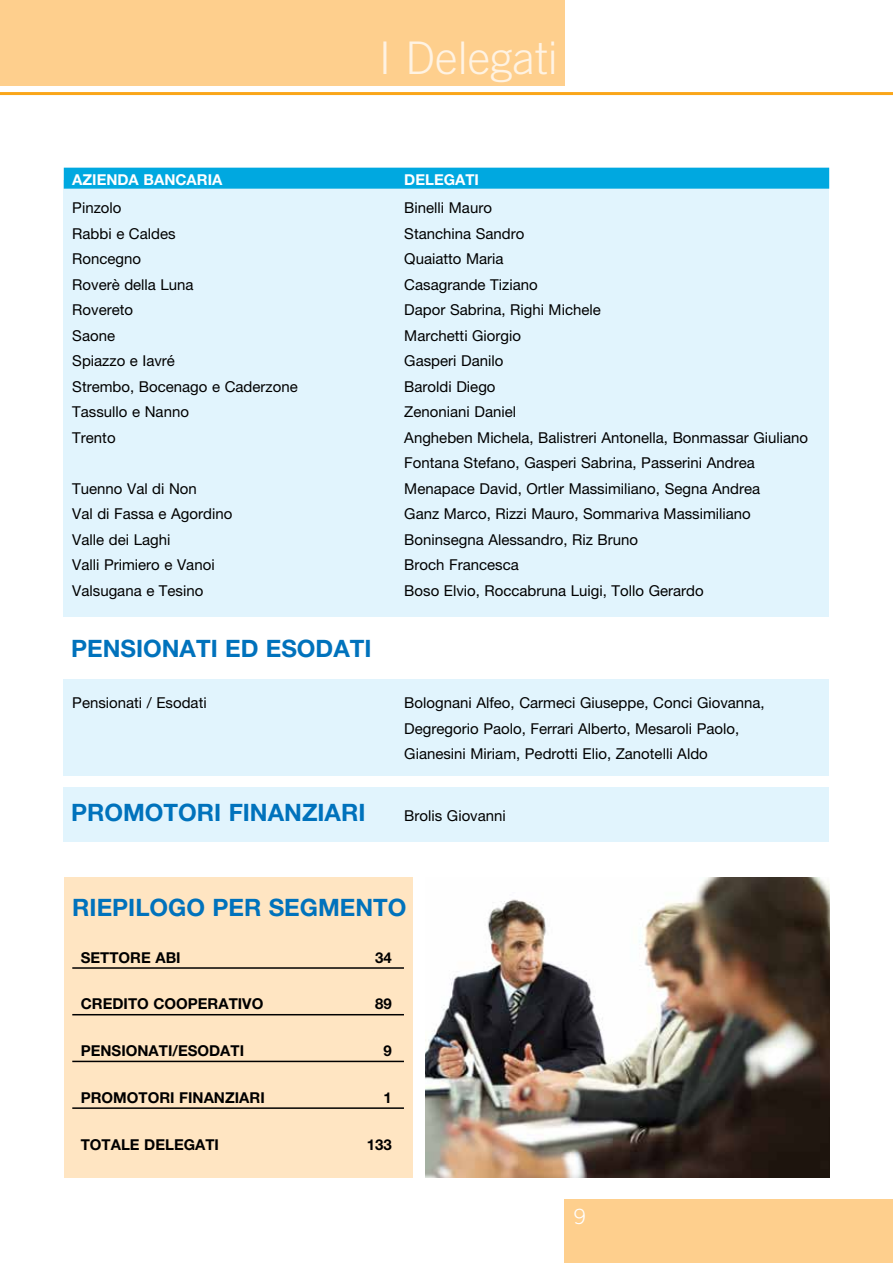
<style>
.page{position:relative;width:893px;height:1263px;background:#fff}
.page>*{position:absolute;margin:0;border:0;box-sizing:border-box;transform-origin:0 0}
.t1{font:300 45px "Trade Gothic";color:#fff3e3}
.t2{font:700 24px "Helvetica Neue";color:#0072bc}
.t3{font:300 21px "Trade Gothic";color:#fff}
.t4{font:15px/25.5px "Helvetica Neue";color:#000}
.t5{font:700 15px "Helvetica Neue";color:#000}
.t6{font:700 15px "Helvetica Neue";color:#fff}
</style>
<div class="page">
<div style="left:64px;top:679px;width:765px;height:96px;background:#e1f4fd"></div>
<div style="left:64px;top:877px;width:348px;height:301px;background:#ffe5c2"></div>
<div style="left:64px;top:788px;width:765px;height:54px;background:#e1f4fd"></div>
<div style="left:64px;top:180px;width:765px;height:437px;background:#e1f4fd"></div>
<div style="left:564px;top:1199px;width:329px;height:64px;background:#fecf8d"></div>
<div style="left:0;top:0;width:564px;height:85px;background:#fecf8d"></div>
<hr style="left:0;top:92px;width:893px;height:3px;background:#faa61a">
<div style="left:64px;top:168px;width:765px;height:21px;background:#00a8e0"></div>
<img style="left:425px;top:877px;width:404px;height:301px">
<hr style="left:72px;top:967px;width:332px;height:2px;background:#000">
<hr style="left:72px;top:1014px;width:332px;height:1px;background:#000">
<hr style="left:72px;top:1061px;width:332px;height:1px;background:#000">
<hr style="left:72px;top:1107px;width:332px;height:2px;background:#000">
<h1 class="t1" style="left:379px;top:31px;width:180px">I Delegati</h1>
<p class="t6" style="left:72px;top:170px;width:152px">AZIE NDA BANCARIA</p>
<p class="t6" style="left:404px;top:170px;width:22px">DELEG</p>
<p class="t6" style="left:455px;top:170px;width:23px">ATI</p>
<p class="t4" style="left:72px;top:195px;width:51px">Pinzolo</p>
<p class="t4" style="left:404px;top:195px;width:89px">Binelli Mauro</p>
<p class="t4" style="left:72px;top:220px;width:105px">Rabbi e Caldes</p>
<p class="t4" style="left:404px;top:220px;width:122px">Stanchina Sandro</p>
<p class="t4" style="left:72px;top:246px;width:70px">Roncegno</p>
<p class="t4" style="left:404px;top:246px;width:101px">Quaiatto Maria</p>
<p class="t4" style="left:72px;top:271px;width:123px">Roverè della Luna</p>
<p class="t4" style="left:404px;top:271px;width:135px">Casagrande Tiziano</p>
<p class="t4" style="left:72px;top:297px;width:62px">Rovereto</p>
<p class="t4" style="left:404px;top:297px;width:198px">Dapor Sabrina, Righi Michele</p>
<p class="t4" style="left:72px;top:322px;width:44px">Saone</p>
<p class="t4" style="left:404px;top:322px;width:118px">Marchetti Giorgio</p>
<p class="t4" style="left:72px;top:348px;width:104px">Spiazzo e Iavré</p>
<p class="t4" style="left:404px;top:348px;width:101px">Gasperi Danilo</p>
<p class="t4" style="left:72px;top:373px;width:227px">Strembo, Bocenago e Caderzone</p>
<p class="t4" style="left:404px;top:373px;width:93px">Baroldi Diego</p>
<p class="t4" style="left:72px;top:399px;width:118px">Tassullo e Nanno</p>
<p class="t4" style="left:404px;top:399px;width:113px">Zenoniani Daniel</p>
<p class="t4" style="left:72px;top:424px;width:45px">Trento</p>
<p class="t4" style="left:404px;top:424px;width:405px">Angheben Michela, Balistreri Antonella, Bonmassar Giuliano<br>Fontana Stefano, Gasperi Sabrina, Passerini Andrea</p>
<p class="t4" style="left:72px;top:475px;width:126px">Tuenno Val di Non</p>
<p class="t4" style="left:404px;top:475px;width:357px">Menapace David, Ortler Massimiliano, Segna Andrea</p>
<p class="t4" style="left:72px;top:501px;width:162px">Val di Fassa e Agordino</p>
<p class="t4" style="left:404px;top:501px;width:348px">Ganz Marco, Rizzi Mauro, Sommariva Massimiliano</p>
<p class="t4" style="left:72px;top:526px;width:100px">Valle dei Laghi</p>
<p class="t4" style="left:404px;top:526px;width:235px">Boninsegna Alessandro, Riz Bruno</p>
<p class="t4" style="left:72px;top:552px;width:144px">Valli Primiero e Vanoi</p>
<p class="t4" style="left:404px;top:552px;width:116px">Broch Francesca</p>
<p class="t4" style="left:72px;top:577px;width:133px">Valsugana e Tesino</p>
<p class="t4" style="left:404px;top:577px;width:301px">Boso Elvio, Roccabruna Luigi, Tollo Gerardo</p>
<h2 class="t2" style="left:71px;top:634px;width:299px">PENSIONATI ED ESODATI</h2>
<p class="t4" style="left:72px;top:690px;width:136px">Pensionati / Esodati</p>
<p class="t4" style="left:404px;top:690px;width:362px">Bolognani Alfeo, Carmeci Giuseppe, Conci Giovanna,<br>Degregorio Paolo, Ferrari Alberto, Mesaroli Paolo,<br>Gianesini Miriam, Pedrotti Elio, Zanotelli Aldo</p>
<h2 class="t2" style="left:71px;top:797px;width:279px">PROMOTORI FI NANZIARI</h2>
<p class="t4" style="left:404px;top:802px;width:103px">Brolis Giovanni</p>
<h2 class="t2" style="left:72px;top:893px;width:14px">RIEPIL</h2>
<h2 class="t2" style="left:150px;top:893px;width:80px">OGO PER</h2>
<h2 class="t2" style="left:269px;top:893px;width:17px">SEG</h2>
<h2 class="t2" style="left:318px;top:893px;width:90px">MENTO</h2>
<p class="t5" style="left:81px;top:948px;width:99px">SETTORE ABI</p>
<p class="t5" style="left:375px;top:948px;width:18px">34</p>
<p class="t5" style="left:81px;top:995px;width:12px">CRE</p>
<p class="t5" style="left:112px;top:995px;width:87px">DITO COOPER</p>
<p class="t5" style="left:218px;top:995px;width:46px">ATIVO</p>
<p class="t5" style="left:375px;top:995px;width:18px">89</p>
<p class="t5" style="left:81px;top:1041px;width:163px">PE NSI ONATI/ESODATI</p>
<p class="t5" style="left:383px;top:1041px;width:10px">9</p>
<p class="t5" style="left:81px;top:1088px;width:175px">PROMOTORI FI NANZIARI</p>
<p class="t5" style="left:383px;top:1088px;width:10px">1</p>
<p class="t5" style="left:81px;top:1135px;width:86px">TOTALE DELEG</p>
<p class="t5" style="left:195px;top:1135px;width:23px">ATI</p>
<p class="t5" style="left:367px;top:1135px;width:27px">133</p>
<h3 class="t3" style="left:574px;top:1204px;width:13px">9</h3>
</div>
